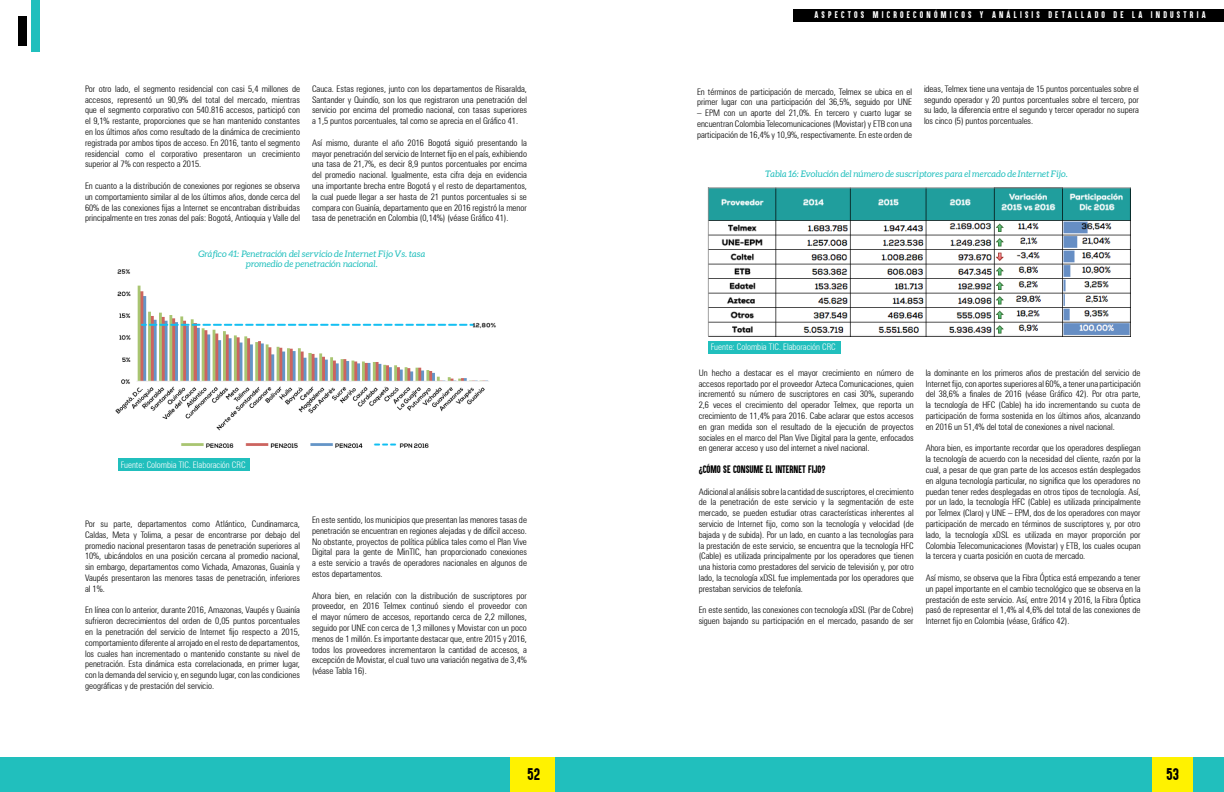
<style>
.page{position:relative;width:1224px;height:792px;background:#fff}
.page>*{position:absolute;margin:0;border:0;box-sizing:border-box;transform-origin:0 0}
.t1{font:14px "Aku&Kamu";color:#000}
.t2{font:300 condensed 9px/10.8px "Zurich BT";color:#000;text-align:justify}
.t3{font:italic 9px/10.8px "Aleo";color:#21bfbd;text-align:center}
.t4{font:300 condensed 9px "Zurich BT";color:#fff}
.t5{font:9px "Aku&Kamu";color:#000}
.t6{font:8px "Aku&Kamu";letter-spacing:.4em;color:#fff}
</style>
<div class="page">
<div style="left:0;top:757px;width:1224px;height:35px;background:#21bfbd"></div>
<div style="left:32px;top:0;width:8px;height:51px;background:#21bfbd"></div>
<div style="left:18px;top:16px;width:8px;height:30px;background:#000"></div>
<div style="left:510px;top:757px;width:45px;height:35px;background:#fff200"></div>
<div style="left:1152px;top:757px;width:41px;height:35px;background:#fff200"></div>
<div style="left:118px;top:459px;width:131px;height:12px;background:#21bfbd"></div>
<img style="left:115px;top:269px;width:381px;height:179px">
<div style="left:708px;top:341px;width:132px;height:12px;background:#21bfbd"></div>
<img style="left:708px;top:188px;width:423px;height:149px">
<div style="left:793px;top:9px;width:431px;height:12px;background:#000"></div>
<p class="t2" style="left:85px;top:83px;width:216px">Por otro lado, el segmento residencial con casi 5,4 millones de accesos, representó un 90,9% del total del mercado, mientras que el segmento corporativo con 540.816 accesos, participó con el 9,1% restante, proporciones que se han mantenido constantes en los últimos años como resultado de la dinámica de crecimiento registrada por ambos tipos de acceso. En 2016, tanto el segmento residencial como el corporativo presentaron un crecimiento superior al 7% con respecto a 2015.</p>
<p class="t2" style="left:85px;top:180px;width:216px">En cuanto a la distribución de conexiones por regiones se observa un comportamiento similar al de los últimos años, donde cerca del 60% de las conexiones fijas a Internet se encontraban distribuidas principalmente en tres zonas del país: Bogotá, Antioquia y Valle del</p>
<p class="t2" style="left:312px;top:83px;width:216px">Cauca. Estas regiones, junto con los departamentos de Risaralda, Santander y Quindío, son los que registraron una penetración del servicio por encima del promedio nacional, con tasas superiores a 1,5 puntos porcentuales, tal como se aprecia en el Gráfico 41.</p>
<p class="t2" style="left:312px;top:137px;width:216px">Así mismo, durante el año 2016 Bogotá siguió presentando la mayor penetración del servicio de Internet fijo en el país, exhibiendo una tasa de 21,7%, es decir 8,9 puntos porcentuales por encima del promedio nacional. Igualmente, esta cifra deja en evidencia una importante brecha entre Bogotá y el resto de departamentos, la cual puede llegar a ser hasta de 21 puntos porcentuales si se compara con Guainía, departamento que en 2016 registró la menor tasa de penetración en Colombia (0,14%) (véase Gráfico 41).</p>
<p class="t3" style="left:198px;top:248px;width:228px">Gráfico 41: Penetración del servicio de Internet Fijo Vs. tasa promedio de penetración nacional.</p>
<p class="t4" style="left:121px;top:460px;width:126px">Fuente: Colombia TIC. Elaboración CRC</p>
<p class="t2" style="left:85px;top:518px;width:216px">Por su parte, departamentos como Atlántico, Cundinamarca, Caldas, Meta y Tolima, a pesar de encontrarse por debajo del promedio nacional presentaron tasas de penetración superiores al 10%, ubicándolos en una posición cercana al promedio nacional, sin embargo, departamentos como Vichada, Amazonas, Guainía y Vaupés presentaron las menores tasas de penetración, inferiores al 1%.</p>
<p class="t2" style="left:85px;top:605px;width:216px">En línea con lo anterior, durante 2016, Amazonas, Vaupés y Guainía sufrieron decrecimientos del orden de 0,05 puntos porcentuales en la penetración del servicio de Internet fijo respecto a 2015, comportamiento diferente al arrojado en el resto de departamentos, los cuales han incrementado o mantenido constante su nivel de penetración. Esta dinámica esta correlacionada, en primer lugar, con la demanda del servicio y, en segundo lugar, con las condiciones geográficas y de prestación del servicio.</p>
<p class="t2" style="left:312px;top:514px;width:216px">En este sentido, los municipios que presentan las menores tasas de penetración se encuentran en regiones alejadas y de difícil acceso.<br>No obstante, proyectos de política pública tales como el Plan Vive Digital para la gente de MinTIC, han proporcionado conexiones a este servicio a través de operadores nacionales en algunos de estos departamentos.</p>
<p class="t2" style="left:312px;top:590px;width:216px">Ahora bien, en relación con la distribución de suscriptores por proveedor, en 2016 Telmex continuó siendo el proveedor con el mayor número de accesos, reportando cerca de 2,2 millones, seguido por UNE con cerca de 1,3 millones y Movistar con un poco menos de 1 millón. Es importante destacar que, entre 2015 y 2016, todos los proveedores incrementaron la cantidad de accesos, a excepción de Movistar, el cual tuvo una variación negativa de 3,4% (véase Tabla 16).</p>
<p class="t6" style="left:814px;top:9px;width:393px">ASPECTOS MICROECONÓMICOS Y ANÁLISIS DETALLADO DE LA INDUSTRIA</p>
<p class="t2" style="left:697px;top:86px;width:216px">En términos de participación de mercado, Telmex se ubica en el primer lugar con una participación del 36,5%, seguido por UNE</p>
<p class="t2" style="left:697px;top:108px;width:216px">– EPM con un aporte del 21,0%. En tercero y cuarto lugar se encuentran Colombia Telecomunicaciones (Movistar) y ETB con una participación de 16,4% y 10,9%, respectivamente. En este orden de</p>
<p class="t2" style="left:924px;top:83px;width:216px">ideas, Telmex tiene una ventaja de 15 puntos porcentuales sobre el segundo operador y 20 puntos porcentuales sobre el tercero, por su lado, la diferencia entre el segundo y tercer operador no supera los cinco (5) puntos porcentuales.</p>
<p class="t3" style="left:765px;top:169px;width:304px">Tabla 16: Evolución del número de suscriptores para el mercado de Internet Fijo.</p>
<p class="t4" style="left:711px;top:342px;width:126px">Fuente: Colombia TIC. Elaboración CRC</p>
<p class="t2" style="left:699px;top:367px;width:216px">Un hecho a destacar es el mayor crecimiento en número de accesos reportado por el proveedor Azteca Comunicaciones, quien incrementó su número de suscriptores en casi 30%, superando 2,6 veces el crecimiento del operador Telmex, que reporta un crecimiento de 11,4% para 2016. Cabe aclarar que estos accesos en gran medida son el resultado de la ejecución de proyectos sociales en el marco del Plan Vive Digital para la gente, enfocados en generar acceso y uso del internet a nivel nacional.</p>
<p class="t5" style="left:699px;top:463px;width:128px">¿CÓMO SE CONSUME EL INTERNET FIJO?</p>
<p class="t2" style="left:699px;top:486px;width:216px">Adicional al análisis sobre la cantidad de suscriptores, el crecimiento de la penetración de este servicio y la segmentación de este mercado, se pueden estudiar otras características inherentes al servicio de Internet fijo, como son la tecnología y velocidad (de bajada y de subida). Por un lado, en cuanto a las tecnologías para la prestación de este servicio, se encuentra que la tecnología HFC (Cable) es utilizada principalmente por los operadores que tienen una historia como prestadores del servicio de televisión y, por otro lado, la tecnología xDSL fue implementada por los operadores que prestaban servicios de telefonía.</p>
<p class="t2" style="left:699px;top:605px;width:216px">En este sentido, las conexiones con tecnología xDSL (Par de Cobre) siguen bajando su participación en el mercado, pasando de ser</p>
<p class="t2" style="left:926px;top:367px;width:216px">la dominante en los primeros años de prestación del servicio de Internet fijo, con aportes superiores al 60%, a tener una participación del 38,6% a finales de 2016 (véase Gráfico 42). Por otra parte, la tecnología de HFC (Cable) ha ido incrementando su cuota de participación de forma sostenida en los últimos años, alcanzando en 2016 un 51,4% del total de conexiones a nivel nacional.</p>
<p class="t2" style="left:926px;top:443px;width:216px">Ahora bien, es importante recordar que los operadores despliegan la tecnología de acuerdo con la necesidad del cliente, razón por la cual, a pesar de que gran parte de los accesos están desplegados en alguna tecnología particular, no significa que los operadores no puedan tener redes desplegadas en otros tipos de tecnología. Así, por un lado, la tecnología HFC (Cable) es utilizada principalmente por Telmex (Claro) y UNE – EPM, dos de los operadores con mayor participación de mercado en términos de suscriptores y, por otro lado, la tecnología xDSL es utilizada en mayor proporción por Colombia Telecomunicaciones (Movistar) y ETB, los cuales ocupan la tercera y cuarta posición en cuota de mercado.</p>
<p class="t2" style="left:926px;top:572px;width:216px">Así mismo, se observa que la Fibra Óptica está empezando a tener un papel importante en el cambio tecnológico que se observa en la prestación de este servicio. Así, entre 2014 y 2016, la Fibra Óptica pasó de representar el 1,4% al 4,6% del total de las conexiones de Internet fijo en Colombia (véase, Gráfico 42).</p>
<h1 class="t1" style="left:528px;top:765px;width:14px">52</h1>
<h1 class="t1" style="left:1166px;top:765px;width:14px">53</h1>
</div>
